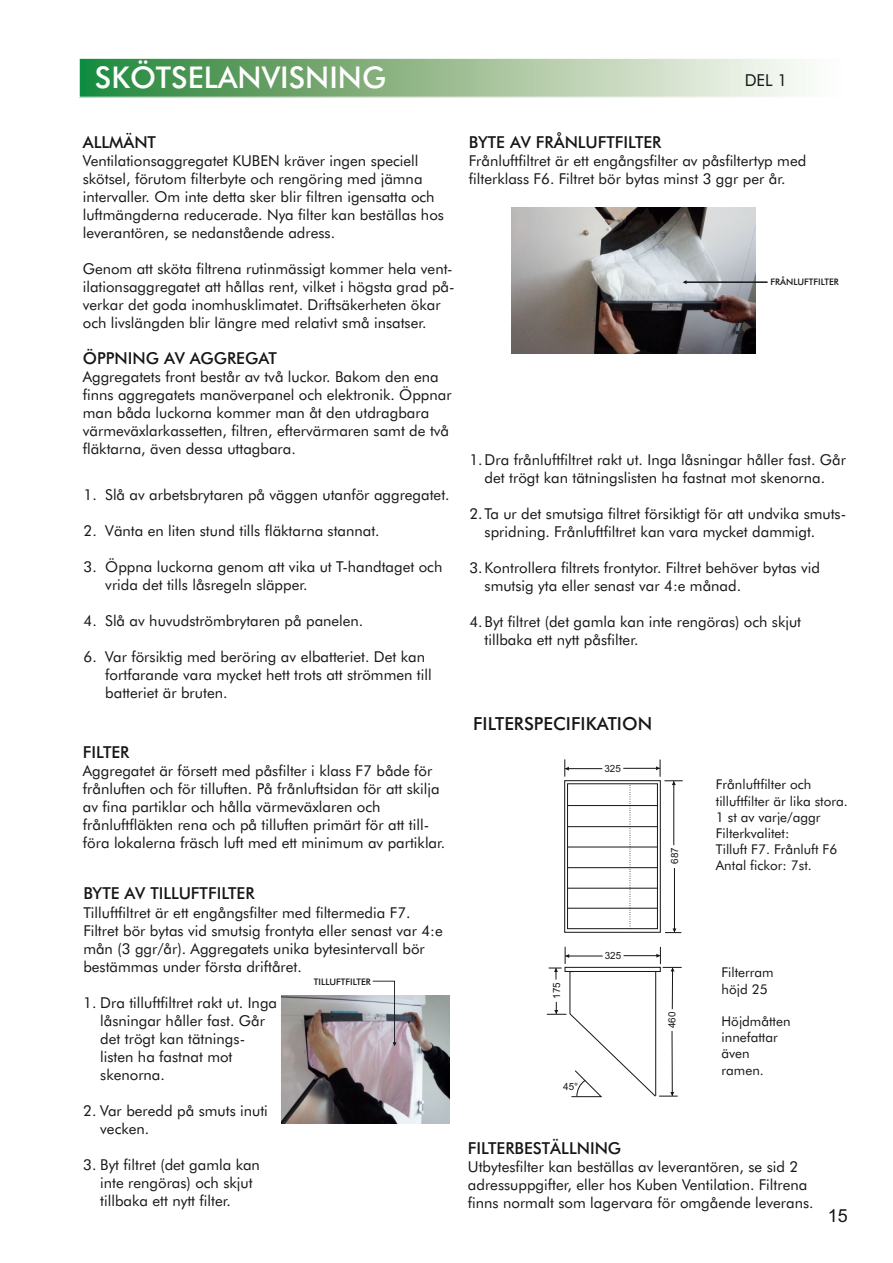
<style>
.page{position:relative;width:893px;height:1263px;background:#fff}
.page>*{position:absolute;margin:0;border:0;box-sizing:border-box;transform-origin:0 0}
.t1{font:500 30px "Futura BT";color:#fff}
.t2{font:500 18px "Futura BT";color:#151616}
.t3{font:18px "Arial";color:#151616}
.t4{font:500 16.5px "Futura BT";color:#151616}
.t5{font:16.5px "Futura BT";color:#151616}
.t6{font:15px/18px "Futura BT";color:#151616}
.t7{font:13.5px/16.2px "Futura BT";color:#151616}
.t8{font:9.9px "Arial";color:#151616}
.t9{font:500 9px "Futura BT";color:#151616}
</style>
<div class="page">
<svg style="left:81px;top:60px;width:726px;height:35px;background:#94bd92"></svg>
<div style="left:79px;top:58px;width:767px;height:39px;border:1px solid #fff"></div>
<div style="left:564px;top:780px;width:97px;height:153px;border:1px solid #151616"></div>
<div style="left:567px;top:783px;width:91px;height:146px;border:1px solid #151616"></div>
<hr style="left:568px;top:805px;width:90px;height:1px;background:#151616">
<hr style="left:567px;top:826px;width:90px;height:1px;background:#151616">
<hr style="left:567px;top:847px;width:90px;height:1px;background:#151616">
<hr style="left:567px;top:867px;width:90px;height:1px;background:#151616">
<hr style="left:568px;top:888px;width:90px;height:1px;background:#151616">
<hr style="left:567px;top:908px;width:90px;height:1px;background:#151616">
<svg style="left:630px;top:784px;width:1px;height:144px"></svg>
<hr style="left:565px;top:768px;width:37px;height:1px;background:#151616">
<svg style="left:565px;top:759px;width:4px;height:18px"></svg>
<hr style="left:623px;top:768px;width:37px;height:1px;background:#151616">
<svg style="left:547px;top:947px;width:135px;height:150px"></svg>
<hr style="left:673px;top:781px;width:1px;height:64px;background:#151616">
<svg style="left:656px;top:759px;width:27px;height:26px"></svg>
<hr style="left:674px;top:868px;width:1px;height:64px;background:#151616">
<svg style="left:665px;top:928px;width:16px;height:5px"></svg>
<img style="left:281px;top:996px;width:168px;height:127px">
<img style="left:511px;top:208px;width:245px;height:145px">
<svg style="left:373px;top:981px;width:23px;height:65px"></svg>
<svg style="left:683px;top:280px;width:85px;height:4px"></svg>
<h1 class="t1" style="left:95px;top:65px;width:293px">SKÖTSELANVISNING</h1>
<p class="t5" style="left:745px;top:74px;width:44px">DEL 1</p>
<p class="t4" style="left:83px;top:135px;width:75px">ALLMÄNT</p>
<p class="t6" style="left:83px;top:153px;width:363px">Ventilationsaggregatet KUBEN kräver ingen speciell skötsel, förutom filterbyte och rengöring med jämna intervaller. Om inte detta sker blir filtren igensatta och luftmängderna reducerade. Nya filter kan beställas hos leverantören, se nedanstående adress.</p>
<p class="t6" style="left:83px;top:261px;width:373px">Genom att sköta filtrena rutinmässigt kommer hela vent&shy;ilationsaggregatet att hållas rent, vilket i högsta grad på&shy;verkar det goda inomhusklimatet. Driftsäkerheten ökar och livslängden blir längre med relativt små insatser.</p>
<p class="t4" style="left:83px;top:352px;width:195px">ÖPPNING AV AGGREGAT</p>
<p class="t6" style="left:83px;top:369px;width:370px">Aggregatets front består av två luckor. Bakom den ena finns aggregatets manöverpanel och elektronik. Öppnar man båda luckorna kommer man åt den utdragbara värmeväxlarkassetten, filtren, eftervärmaren samt de två fläktarna, även dessa uttagbara.</p>
<p class="t6" style="left:105px;top:487px;width:346px">Slå av arbetsbrytaren på väggen utanför aggregatet.</p>
<p class="t6" style="left:105px;top:523px;width:276px">Vänta en liten stund tills fläktarna stannat.</p>
<p class="t6" style="left:105px;top:559px;width:339px">Öppna luckorna genom att vika ut T-handtaget och vrida det tills låsregeln släpper.</p>
<p class="t6" style="left:105px;top:613px;width:260px">Slå av huvudströmbrytaren på panelen.</p>
<p class="t6" style="left:105px;top:649px;width:328px">Var försiktig med beröring av elbatteriet. Det kan fortfarande vara mycket hett trots att strömmen till batteriet är bruten.</p>
<p class="t6" style="left:84px;top:487px;width:15px">1.</p>
<p class="t6" style="left:84px;top:523px;width:15px">2.</p>
<p class="t6" style="left:84px;top:559px;width:15px">3.</p>
<p class="t6" style="left:84px;top:613px;width:15px">4.</p>
<p class="t6" style="left:84px;top:649px;width:15px">6.</p>
<p class="t4" style="left:83px;top:745px;width:48px">FILTER</p>
<p class="t6" style="left:83px;top:763px;width:364px">Aggregatet är försett med påsfilter i klass F7 både för frånluften och för tilluften. På frånluftsidan för att skilja av fina partiklar och hålla värmeväxlaren och frånluftfläkten rena och på tilluften primärt för att till&shy;föra lokalerna fräsch luft med ett minimum av partiklar.</p>
<p class="t4" style="left:83px;top:887px;width:173px">BYTE AV TILLUFTFILTER</p>
<p class="t6" style="left:83px;top:905px;width:361px">Tilluftfiltret är ett engångsfilter med filtermedia F7.<br>Filtret bör bytas vid smutsig frontyta eller senast var 4:e mån (3 ggr/år). Aggregatets unika bytesintervall bör bestämmas under första driftåret.</p>
<p class="t6" style="left:100px;top:995px;width:178px;text-indent:-17px">1. Dra tilluftfiltret rakt ut. Inga låsningar håller fast. Går det trögt kan tätnings&shy;listen ha fastnat mot skenorna.</p>
<p class="t6" style="left:100px;top:1103px;width:169px;text-indent:-17px">2. Var beredd på smuts inuti vecken.</p>
<p class="t6" style="left:100px;top:1157px;width:161px;text-indent:-17px">3. Byt filtret (det gamla kan inte rengöras) och skjut tillbaka ett nytt filter.</p>
<p class="t9" style="left:314px;top:978px;width:58px">TILLUFTFILTER</p>
<p class="t4" style="left:469px;top:135px;width:194px">BYTE AV FRÅNLUFTFILTER</p>
<p class="t6" style="left:469px;top:153px;width:339px">Frånluftfiltret är ett engångsfilter av påsfiltertyp med filterklass F6. Filtret bör bytas minst 3 ggr per år.</p>
<p class="t9" style="left:770px;top:278px;width:70px">FRÅNLUFTFILTER</p>
<p class="t6" style="left:469px;top:452px;width:378px;text-align:center">1.Dra frånluftfiltret rakt ut. Inga låsningar håller fast. Går det trögt kan tätningslisten ha fastnat mot skenorna.</p>
<p class="t6" style="left:485px;top:506px;width:363px;text-indent:-15px">2.Ta ur det smutsiga filtret försiktigt för att undvika smuts&shy;spridning. Frånluftfiltret kan vara mycket dammigt.</p>
<p class="t6" style="left:485px;top:560px;width:337px;text-indent:-15px">3.Kontrollera filtrets frontytor. Filtret behöver bytas vid smutsig yta eller senast var 4:e månad.</p>
<p class="t6" style="left:485px;top:614px;width:318px;text-indent:-15px">4.Byt filtret (det gamla kan inte rengöras) och skjut tillbaka ett nytt påsfilter.</p>
<p class="t2" style="left:473px;top:716px;width:180px">FILTERSPECIFIKATION</p>
<p class="t8" style="left:604px;top:765px;width:18px">325</p>
<p class="t8" style="left:553px;top:998px;width:18px;rotate:-90deg">175</p>
<p class="t8" style="left:605px;top:952px;width:18px">325</p>
<p class="t8" style="left:563px;top:1082px;width:16px">45°</p>
<p class="t8" style="left:671px;top:864px;width:18px;rotate:-90deg">687</p>
<p class="t7" style="left:716px;top:778px;width:134px">Frånluftfilter och tilluftfilter är lika stora.<br>1 st av varje/aggr<br>Filterkvalitet:<br>Tilluft F7. Frånluft F6<br>Antal fickor: 7st.</p>
<p class="t8" style="left:668px;top:1028px;width:18px;rotate:-90deg">460</p>
<p class="t7" style="left:722px;top:966px;width:54px">Filterram höjd 25</p>
<p class="t7" style="left:722px;top:1014px;width:70px">Höjdmåtten innefattar även ramen.</p>
<p class="t4" style="left:468px;top:1141px;width:155px">FILTERBESTÄLLNING</p>
<p class="t6" style="left:468px;top:1159px;width:347px">Utbytesfilter kan beställas av leverantören, se sid 2 adressuppgifter, eller hos Kuben Ventilation. Filtrena finns normalt som lagervara för omgående leverans.</p>
<p class="t3" style="left:828px;top:1208px;width:22px">15</p>
</div>
